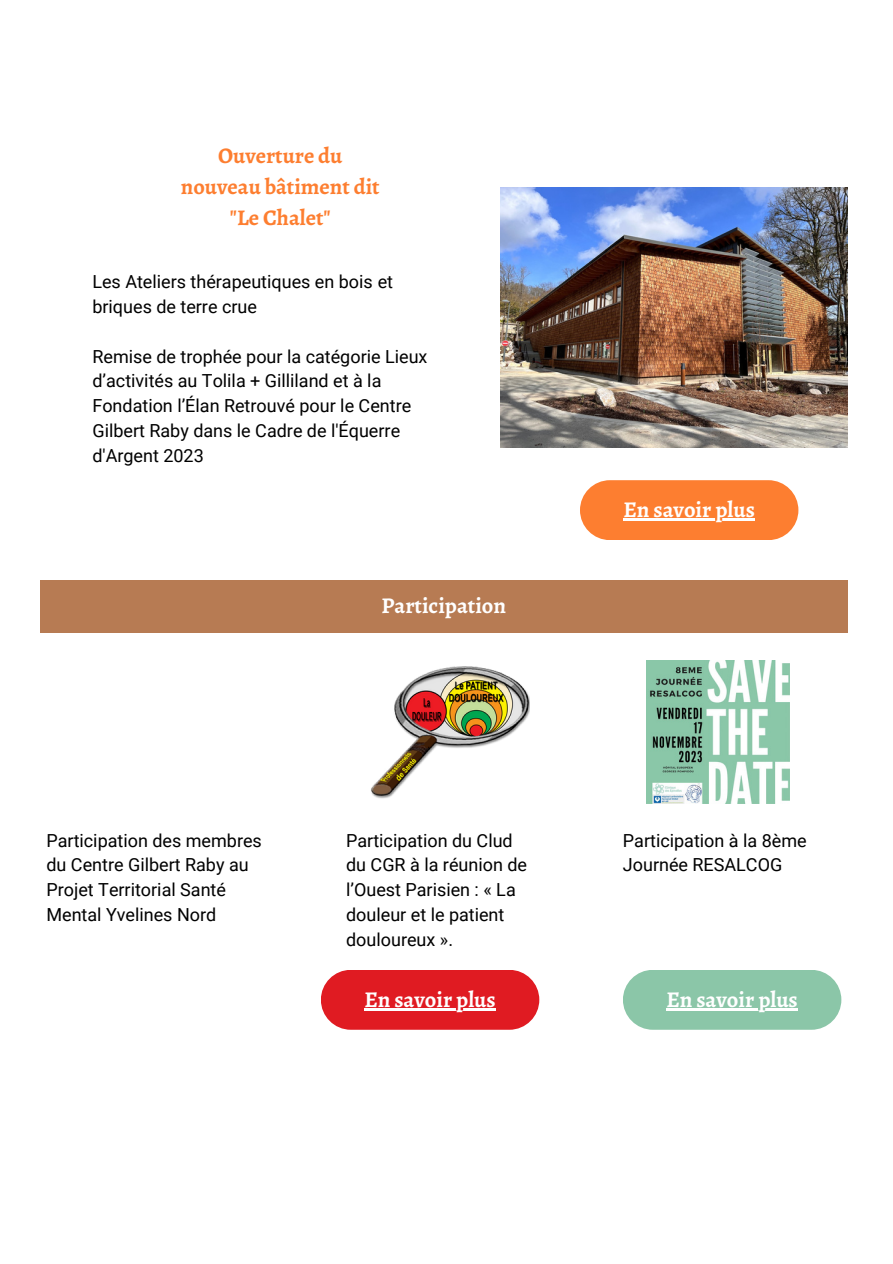
<style>
.page{position:relative;width:893px;height:1264px;background:#fff}
.page>*{position:absolute;margin:0;border:0;box-sizing:border-box;transform-origin:0 0}
.t1{font:700 22.5px "Alegreya";color:#fff}
.t2{font:700 22.35px/31.2px "Alegreya";color:#fd7e30;text-align:center}
.t3{font:18px/24.8px "Roboto";color:#000}
</style>
<div class="page">
<img style="left:501px;top:187px;width:346px;height:260px">
<div style="left:580px;top:480px;width:218px;height:60px;background:#fd7e30;border-radius:30px"></div>
<hr style="left:623px;top:518px;width:131px;height:2px;background:#fff">
<div style="left:40px;top:580px;width:807px;height:53px;background:#b77b53"></div>
<img style="left:371px;top:666px;width:159px;height:133px">
<img style="left:646px;top:660px;width:143px;height:143px">
<div style="left:321px;top:969px;width:218px;height:60px;background:#e01b22;border-radius:30px"></div>
<hr style="left:364px;top:1008px;width:131px;height:2px;background:#fff">
<div style="left:623px;top:969px;width:218px;height:60px;background:#8bc6a8;border-radius:30px"></div>
<hr style="left:666px;top:1008px;width:131px;height:2px;background:#fff">
<h1 class="t2" style="left:181px;top:139px;width:200px">Ouverture du nouveau bâtiment dit "Le Chalet"</h1>
<p class="t3" style="left:92px;top:270px;width:302px">Les Ateliers thérapeutiques en bois et briques de terre crue</p>
<p class="t3" style="left:92px;top:344px;width:336px">Remise de trophée pour la catégorie Lieux d’activités au Tolila + Gilliland et à la Fondation l’Élan Retrouvé pour le Centre Gilbert Raby dans le Cadre de l'Équerre d'Argent 2023</p>
<p class="t1" style="left:381px;top:590px;width:126px">Participation</p>
<p class="t3" style="left:46px;top:828px;width:217px">Participation des membres du Centre Gilbert Raby au<br>Projet Territorial Santé<br>Mental Yvelines Nord</p>
<p class="t3" style="left:346px;top:828px;width:168px">Participation du Clud</p>
<p class="t3" style="left:346px;top:853px;width:182px">du CGR à la réunion de</p>
<p class="t3" style="left:346px;top:877px;width:171px">l’Ouest Parisien : « La</p>
<p class="t3" style="left:346px;top:902px;width:160px">douleur et le patient</p>
<p class="t3" style="left:346px;top:927px;width:108px">douloureux ».</p>
<p class="t1" style="left:623px;top:494px;width:133px">En savoir plus</p>
<p class="t3" style="left:623px;top:828px;width:185px">Participation à la 8ème</p>
<p class="t3" style="left:623px;top:853px;width:161px">Journée RESALCOG</p>
<h1 class="t1" style="left:364px;top:984px;width:133px">En savoir plus</h1>
<h1 class="t1" style="left:666px;top:984px;width:133px">En savoir plus</h1>
</div>
